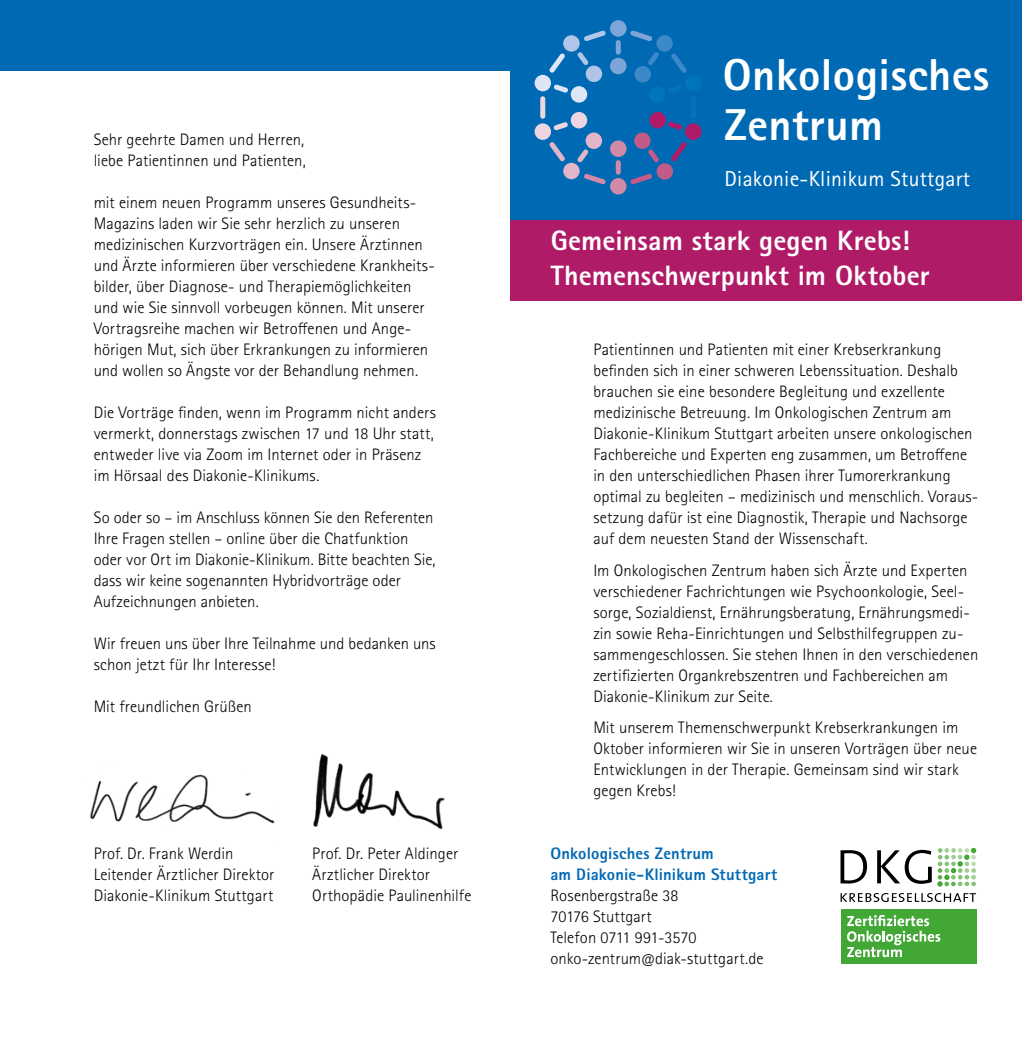
<style>
.page{position:relative;width:1022px;height:1042px;background:#fff}
.page>*{position:absolute;margin:0;border:0;box-sizing:border-box;transform-origin:0 0}
.t1{font:800 44.62px "Rotis Sans Serif Pro";letter-spacing:.01em;color:#fff}
.t2{font:800 28px/35px "Rotis Sans Serif Pro";letter-spacing:.005em;color:#fff}
.t3{font:21.7px "Rotis Sans Serif Pro";letter-spacing:.01em;color:#fff}
.t4{font:300 16.62px/21px "Rotis Sans Serif Pro";letter-spacing:.005em;color:#000}
.t5{font:800 16.62px/21px "Rotis Sans Serif Pro";letter-spacing:.01em;color:#0069b4}
</style>
<div class="page">
<img style="left:90px;top:774px;width:185px;height:50px">
<img style="left:313px;top:753px;width:132px;height:77px">
<div style="left:0;top:0;width:526px;height:71px;background:#0069b4"></div>
<div style="left:511px;top:0;width:511px;height:227px;background:#0069b4"></div>
<div style="left:685px;top:75px;width:16px;height:16px;background:#0075bc;border-radius:50%"></div>
<div style="left:649px;top:86px;width:16px;height:17px;background:#0075bc;border-radius:50%"></div>
<div style="left:656px;top:35px;width:17px;height:17px;background:#3d88c8;border-radius:50%"></div>
<div style="left:634px;top:66px;width:17px;height:16px;background:#3d88c8;border-radius:50%"></div>
<div style="left:586px;top:66px;width:16px;height:16px;background:#b0c5e7;border-radius:50%"></div>
<div style="left:571px;top:86px;width:16px;height:17px;background:#dee6f6;border-radius:50%"></div>
<div style="left:571px;top:112px;width:16px;height:16px;background:#edd6e1;border-radius:50%"></div>
<div style="left:535px;top:123px;width:16px;height:17px;background:#edd6e1;border-radius:50%"></div>
<div style="left:535px;top:75px;width:16px;height:16px;background:#dee6f6;border-radius:50%"></div>
<div style="left:563px;top:35px;width:17px;height:17px;background:#b0c5e7;border-radius:50%"></div>
<div style="left:586px;top:132px;width:16px;height:17px;background:#e0b6c8;border-radius:50%"></div>
<div style="left:563px;top:163px;width:17px;height:16px;background:#e0b6c8;border-radius:50%"></div>
<div style="left:610px;top:178px;width:16px;height:17px;background:#d089a7;border-radius:50%"></div>
<div style="left:610px;top:140px;width:16px;height:17px;background:#d089a7;border-radius:50%"></div>
<div style="left:610px;top:58px;width:16px;height:16px;background:#7ea5d8;border-radius:50%"></div>
<div style="left:610px;top:20px;width:16px;height:17px;background:#7ea5d8;border-radius:50%"></div>
<div style="left:634px;top:132px;width:17px;height:17px;background:#c15b87;border-radius:50%"></div>
<div style="left:657px;top:163px;width:16px;height:17px;background:#c15b87;border-radius:50%"></div>
<div style="left:685px;top:123px;width:16px;height:17px;background:#af1b67;border-radius:50%"></div>
<div style="left:649px;top:112px;width:17px;height:16px;background:#af1b67;border-radius:50%"></div>
<div style="left:691px;top:96px;width:5px;height:23px;background:#0075bc;border-radius:3px"></div>
<div style="left:540px;top:96px;width:5px;height:23px;background:#edd6e1;border-radius:3px"></div>
<div style="left:616px;top:40px;width:5px;height:15px;background:#7ea5d8;border-radius:3px"></div>
<div style="left:616px;top:160px;width:5px;height:15px;background:#d089a7;border-radius:3px"></div>
<svg style="left:671px;top:53px;width:16px;height:20px"></svg>
<svg style="left:549px;top:142px;width:16px;height:20px"></svg>
<svg style="left:577px;top:52px;width:12px;height:13px"></svg>
<svg style="left:648px;top:149px;width:11px;height:13px"></svg>
<svg style="left:630px;top:30px;width:22px;height:11px"></svg>
<svg style="left:584px;top:174px;width:22px;height:11px"></svg>
<svg style="left:554px;top:84px;width:14px;height:9px"></svg>
<svg style="left:668px;top:121px;width:14px;height:9px"></svg>
<svg style="left:584px;top:30px;width:22px;height:11px"></svg>
<svg style="left:630px;top:173px;width:22px;height:11px"></svg>
<svg style="left:553px;top:122px;width:15px;height:8px"></svg>
<svg style="left:668px;top:86px;width:14px;height:7px"></svg>
<svg style="left:549px;top:53px;width:16px;height:20px"></svg>
<svg style="left:671px;top:142px;width:16px;height:19px"></svg>
<svg style="left:577px;top:149px;width:11px;height:13px"></svg>
<svg style="left:648px;top:52px;width:11px;height:13px"></svg>
<div style="left:511px;top:220px;width:511px;height:81px;background:#af1b67"></div>
<svg style="left:840px;top:893px;width:136px;height:9px"></svg>
<div style="left:841px;top:909px;width:135px;height:55px;background:#42a735"></div>
<svg style="left:847px;top:915px;width:93px;height:42px"></svg>
<svg style="left:840px;top:848px;width:136px;height:38px"></svg>
<p class="t4" style="left:94px;top:129px;width:214px">Sehr geehrte Damen und Herren, liebe Patientinnen und Patienten,</p>
<p class="t4" style="left:94px;top:192px;width:343px">mit einem neuen Programm unseres Gesundheits-Magazins laden wir Sie sehr herzlich zu unseren medizinischen Kurzvorträgen ein. Unsere Ärztinnen und Ärzte informieren über verschiedene Krankheits&shy;bilder, über Diagnose- und Therapiemöglichkeiten und wie Sie sinnvoll vorbeugen können. Mit unserer Vortragsreihe machen wir Betroffenen und Ange&shy;hörigen Mut, sich über Erkrankungen zu informieren und wollen so Ängste vor der Behandlung nehmen.</p>
<p class="t4" style="left:94px;top:402px;width:344px">Die Vorträge finden, wenn im Programm nicht anders vermerkt, donnerstags zwischen 17 und 18 Uhr statt, entweder live via Zoom im Internet oder in Präsenz im Hörsaal des Diakonie-Klinikums.</p>
<p class="t4" style="left:94px;top:507px;width:343px">So oder so – im Anschluss können Sie den Referenten Ihre Fragen stellen – online über die Chatfunktion oder vor Ort im Diakonie-Klinikum. Bitte beachten Sie, dass wir keine sogenannten Hybridvorträge oder Aufzeichnungen anbieten.</p>
<p class="t4" style="left:94px;top:633px;width:343px">Wir freuen uns über Ihre Teilnahme und bedanken uns schon jetzt für Ihr Interesse!</p>
<p class="t4" style="left:94px;top:696px;width:160px">Mit freundlichen Grüßen</p>
<p class="t4" style="left:94px;top:843px;width:182px">Prof. Dr. Frank Werdin<br>Leitender Ärztlicher Direktor<br>Diakonie-Klinikum Stuttgart</p>
<p class="t4" style="left:312px;top:843px;width:161px">Prof. Dr. Peter Aldinger<br>Ärztlicher Direktor<br>Orthopädie Paulinenhilfe</p>
<h1 class="t1" style="left:723px;top:47px;width:268px">Onkologisches</h1>
<h1 class="t1" style="left:724px;top:96px;width:160px">Zentrum</h1>
<h3 class="t3" style="left:724px;top:166px;width:247px">Diakonie-Klinikum Stuttgart</h3>
<h2 class="t2" style="left:551px;top:223px;width:381px">Gemeinsam stark gegen Krebs!<br>Themenschwerpunkt im Oktober</h2>
<p class="t4" style="left:593px;top:339px;width:386px">Patientinnen und Patienten mit einer Krebserkrankung befinden sich in einer schweren Lebenssituation. Deshalb brauchen sie eine besondere Begleitung und exzellente medizinische Betreuung. Im Onkologischen Zentrum am Diakonie-Klinikum Stuttgart arbeiten unsere onkologischen Fachbereiche und Experten eng zusammen, um Betroffene in den unterschiedlichen Phasen ihrer Tumorerkrankung optimal zu begleiten – medizinisch und menschlich. Voraus&shy;setzung dafür ist eine Diagnostik, Therapie und Nachsorge auf dem neuesten Stand der Wissenschaft.</p>
<p class="t4" style="left:593px;top:560px;width:386px">Im Onkologischen Zentrum haben sich Ärzte und Experten verschiedener Fachrichtungen wie Psychoonkologie, Seel&shy;sorge, Sozialdienst, Ernährungsberatung, Ernährungsmedi&shy;zin sowie Reha-Einrichtungen und Selbsthilfegruppen zu&shy;sammengeschlossen. Sie stehen Ihnen in den verschiedenen zertifizierten Organkrebszentren und Fachbereichen am Diakonie-Klinikum zur Seite.</p>
<p class="t4" style="left:593px;top:717px;width:385px">Mit unserem Themenschwerpunkt Krebserkrankungen im Oktober informieren wir Sie in unseren Vorträgen über neue Entwicklungen in der Therapie. Gemeinsam sind wir stark gegen Krebs!</p>
<p class="t5" style="left:550px;top:843px;width:228px">Onkologisches Zentrum<br>am Diakonie-Klinikum Stuttgart</p>
<p class="t4" style="left:550px;top:885px;width:215px">Rosenbergstraße 38<br>70176 Stuttgart<br>Telefon 0711 991-3570 onko-zentrum@diak-stuttgart.de</p>
</div>
